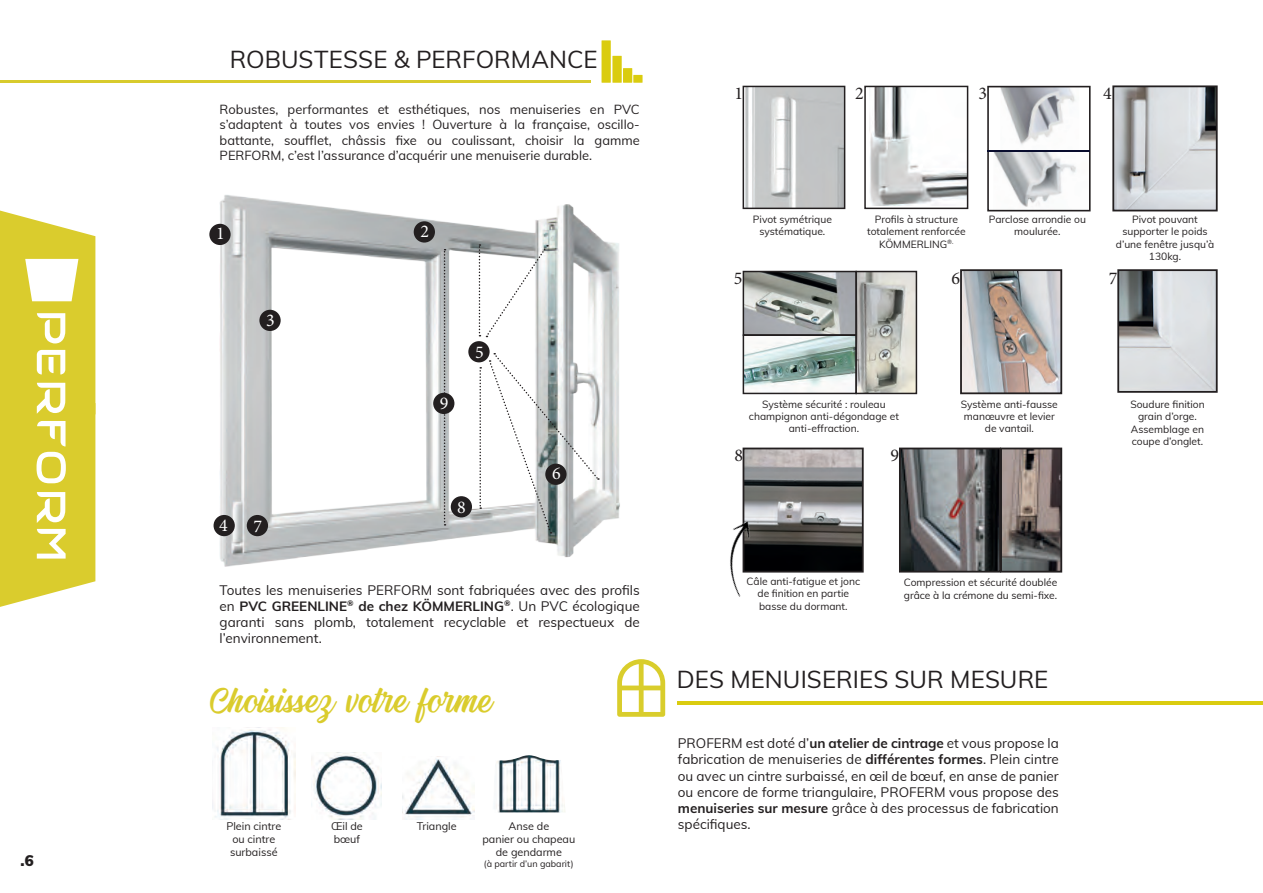
<style>
.page{position:relative;width:1263px;height:893px;background:#fff}
.page>*{position:absolute;margin:0;border:0;box-sizing:border-box;transform-origin:0 0}
.t1{font:45px "Michland";color:#dacc2d}
.t2{font:24px "Muli";letter-spacing:.005em;color:#231f20}
.t3{font:18px "Minion Pro";color:#231f20}
.t4{font:18px "Minion Pro";color:#fff}
.t5{font:900 15px "Muli";color:#231f20}
.t6{font:13.5px/16.2px "Muli";color:#231f20;text-align:justify}
.t7{font:12.9px/15.5px "Muli";color:#231f20;text-align:justify}
.t8{font:10.8px/12.9px "Muli";color:#231f20;text-align:center}
.t9{font:10.2px/12.3px "Muli";color:#231f20;text-align:center}
.t10{font:9px "Muli";color:#231f20}
.s1{font-weight:700}
</style>
<div class="page">
<img style="left:745px;top:89px;width:97px;height:117px">
<div style="left:742px;top:86px;width:103px;height:123px;border:2px solid #231f20"></div>
<img style="left:1115px;top:88px;width:100px;height:120px">
<div style="left:1112px;top:85px;width:106px;height:126px;border:2px solid #231f20"></div>
<img style="left:870px;top:89px;width:95px;height:117px">
<div style="left:864px;top:86px;width:104px;height:123px;border:2px solid #231f20"></div>
<img style="left:963px;top:272px;width:96px;height:119px">
<div style="left:960px;top:269px;width:102px;height:125px;border:2px solid #231f20"></div>
<img style="left:745px;top:451px;width:116px;height:119px">
<div style="left:742px;top:448px;width:122px;height:125px;border:2px solid #231f20"></div>
<img style="left:746px;top:274px;width:168px;height:117px">
<div style="left:743px;top:271px;width:114px;height:65px;border:2px solid #231f20"></div>
<div style="left:743px;top:334px;width:114px;height:60px;border:2px solid #231f20"></div>
<svg style="left:987px;top:86px;width:103px;height:125px"></svg>
<hr style="left:988px;top:150px;width:102px;height:2px;background:#090d2e">
<div style="left:855px;top:271px;width:62px;height:123px;border:2px solid #231f20"></div>
<div style="left:633px;top:75px;width:9px;height:8px;background:#dacc0f"></div>
<div style="left:623px;top:68px;width:9px;height:15px;background:#dacc0f"></div>
<div style="left:612px;top:56px;width:10px;height:27px;background:#dacc0f"></div>
<div style="left:601px;top:40px;width:10px;height:43px;background:#dacc0f"></div>
<img style="left:212px;top:727px;width:83px;height:92px">
<img style="left:313px;top:752px;width:69px;height:68px">
<img style="left:403px;top:759px;width:72px;height:60px">
<hr style="left:678px;top:702px;width:585px;height:3px;background:#dacc0f">
<svg style="left:617px;top:659px;width:48px;height:58px"></svg>
<hr style="left:0;top:80px;width:590px;height:3px;background:#d8cb2d">
<img style="left:494px;top:755px;width:71px;height:57px">
<svg style="left:0;top:211px;width:95px;height:396px"></svg>
<img style="left:1120px;top:272px;width:95px;height:118px">
<div style="left:1117px;top:269px;width:101px;height:124px;border:2px solid #231f20"></div>
<img style="left:902px;top:451px;width:157px;height:119px">
<div style="left:899px;top:448px;width:102px;height:125px;border:2px solid #231f20"></div>
<div style="left:1000px;top:448px;width:62px;height:125px;border:2px solid #231f20"></div>
<img style="left:220px;top:195px;width:400px;height:371px">
<div style="left:209px;top:224px;width:22px;height:21px;background:#231f20;border-radius:50%"></div>
<div style="left:259px;top:310px;width:22px;height:21px;background:#231f20;border-radius:50%"></div>
<div style="left:214px;top:515px;width:21px;height:21px;background:#231f20;border-radius:50%"></div>
<div style="left:451px;top:496px;width:21px;height:21px;background:#231f20;border-radius:50%"></div>
<div style="left:247px;top:515px;width:21px;height:21px;background:#231f20;border-radius:50%"></div>
<div style="left:468px;top:341px;width:22px;height:21px;background:#231f20;border-radius:50%"></div>
<div style="left:414px;top:221px;width:21px;height:22px;background:#231f20;border-radius:50%"></div>
<svg style="left:479px;top:244px;width:1px;height:92px"></svg>
<svg style="left:444px;top:249px;width:2px;height:277px"></svg>
<svg style="left:479px;top:367px;width:2px;height:142px"></svg>
<svg style="left:486px;top:245px;width:62px;height:92px"></svg>
<svg style="left:489px;top:353px;width:110px;height:181px"></svg>
<div style="left:433px;top:393px;width:21px;height:21px;background:#231f20;border-radius:50%"></div>
<img style="left:730px;top:492px;width:80px;height:105px">
<p class="t5" style="left:21px;top:849px;width:15px">.6</p>
<h2 class="t2" style="left:230px;top:42px;width:369px">ROBUSTESSE &amp; PERFORMANCE</h2>
<p class="t7" style="left:220px;top:101px;width:422px">Robustes, performantes et esthétiques, nos menuiseries en PVC s’adaptent à toutes vos envies ! Ouverture à la française, oscillo&shy;battante, soufflet, châssis fixe ou coulissant, choisir la gamme PERFORM, c’est l’assurance d’acquérir une menuiserie durable.</p>
<h3 class="t4" style="left:216px;top:222px;width:10px">1</h3>
<h3 class="t4" style="left:266px;top:309px;width:10px">3</h3>
<h3 class="t4" style="left:219px;top:513px;width:10px">4</h3>
<h3 class="t4" style="left:253px;top:514px;width:10px">7</h3>
<h3 class="t4" style="left:420px;top:219px;width:10px">2</h3>
<h3 class="t4" style="left:440px;top:392px;width:10px">9</h3>
<h3 class="t4" style="left:475px;top:340px;width:10px">5</h3>
<h3 class="t4" style="left:457px;top:495px;width:10px">8</h3>
<h3 class="t4" style="left:552px;top:461px;width:10px">6</h3>
<p class="t6" style="left:220px;top:581px;width:422px">Toutes les menuiseries PERFORM sont fabriquées avec des profils en <span class="s1">PVC GREENLINE</span><sup>®</sup> <span class="s1">de chez KÖMMERLING</span><sup>®</sup>. Un PVC écologique garanti sans plomb, totalement recyclable et respectueux de l’environnement.</p>
<h1 class="t1" style="left:210px;top:680px;width:285px">Choisissez votre forme</h1>
<p class="t8" style="left:226px;top:819px;width:56px">Plein cintre ou cintre surbaissé</p>
<p class="t8" style="left:331px;top:819px;width:33px;text-align:left">Œil de bœuf</p>
<p class="t8" style="left:417px;top:819px;width:41px">Triangle</p>
<p class="t8" style="left:482px;top:819px;width:94px">Anse de<br>panier ou chapeau de gendarme</p>
<p class="t10" style="left:484px;top:857px;width:91px">(à partir d’un gabarit)</p>
<h3 class="t3" style="left:734px;top:81px;width:10px">1</h3>
<h3 class="t3" style="left:855px;top:81px;width:10px">2</h3>
<h3 class="t3" style="left:978px;top:81px;width:10px">3</h3>
<h3 class="t3" style="left:1103px;top:81px;width:10px">4</h3>
<p class="t9" style="left:753px;top:213px;width:81px">Pivot symétrique systématique.</p>
<p class="t9" style="left:867px;top:213px;width:100px">Profils à structure totalement renforcée<br>KÖMMERLING<sup>®.</sup></p>
<p class="t9" style="left:989px;top:213px;width:99px">Parclose arrondie ou moulurée.</p>
<p class="t9" style="left:1116px;top:213px;width:100px">Pivot pouvant supporter le poids d’une fenêtre jusqu’à<br>130kg.</p>
<h3 class="t3" style="left:734px;top:266px;width:10px">5</h3>
<h3 class="t3" style="left:951px;top:266px;width:10px">6</h3>
<h3 class="t3" style="left:1109px;top:266px;width:10px">7</h3>
<p class="t9" style="left:749px;top:397px;width:152px">Système sécurité : rouleau champignon anti-dégondage et anti-effraction.</p>
<p class="t9" style="left:961px;top:397px;width:99px">Système anti-fausse manœuvre et levier de vantail.</p>
<h3 class="t3" style="left:734px;top:443px;width:10px">8</h3>
<h3 class="t3" style="left:890px;top:443px;width:10px">9</h3>
<p class="t9" style="left:1130px;top:398px;width:76px">Soudure finition grain d’orge.<br>Assemblage en coupe d’onglet.</p>
<p class="t9" style="left:747px;top:575px;width:115px">Câle anti-fatigue et jonc de finition en partie basse du dormant.</p>
<p class="t9" style="left:904px;top:576px;width:155px;text-align:left">Compression et sécurité doublée grâce à la crémone du semi-fixe.</p>
<h2 class="t2" style="left:677px;top:662px;width:373px">DES MENUISERIES SUR MESURE</h2>
<p class="t6" style="left:678px;top:735px;width:382px">PROFERM est doté d’<span class="s1">un atelier de cintrage</span> et vous propose la fabrication de menuiseries de <span class="s1">différentes formes</span>. Plein cintre ou avec un cintre surbaissé, en œil de bœuf, en anse de panier ou encore de forme triangulaire, PROFERM vous propose des <span class="s1">menuiseries sur mesure</span> grâce à des processus de fabrication spécifiques.</p>
</div>
